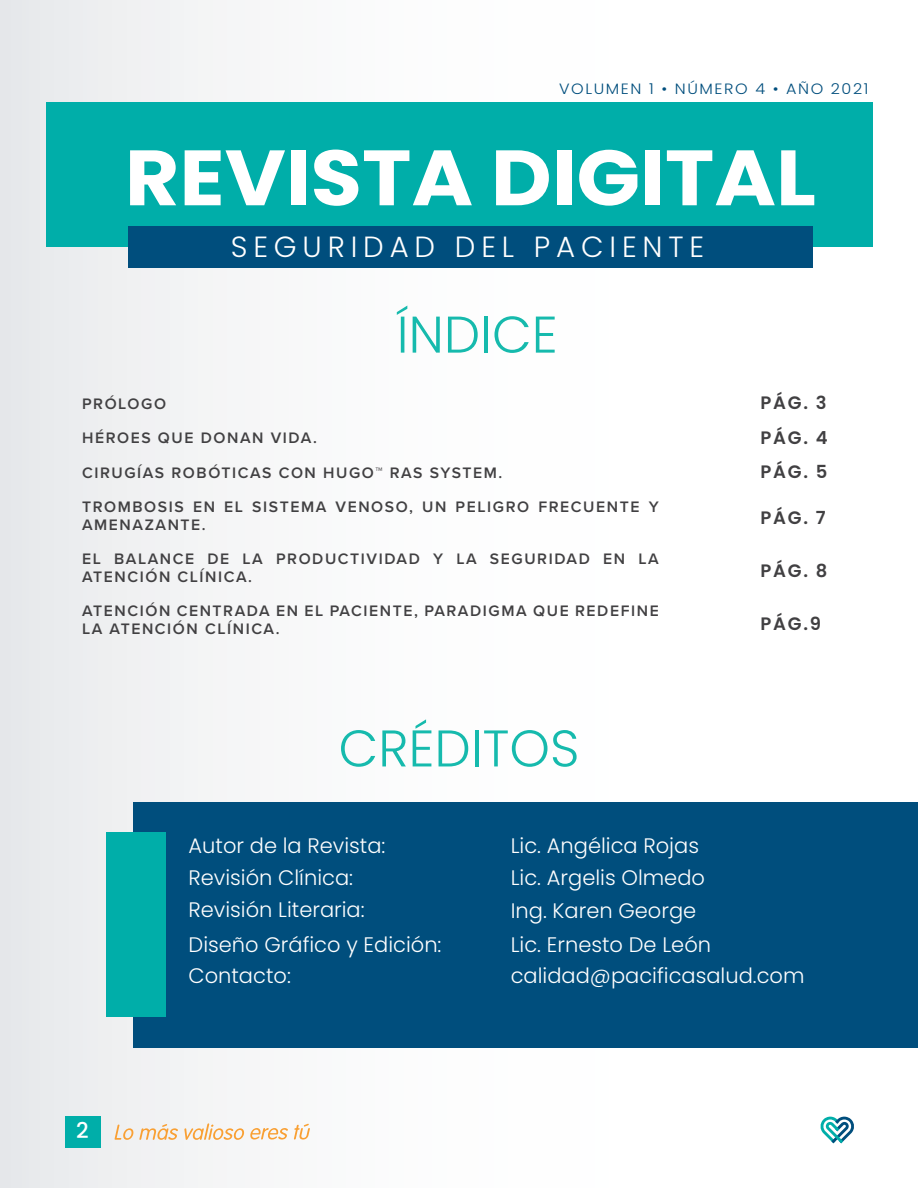
<style>
.page{position:relative;width:918px;height:1188px;background:#fff}
.page>*{position:absolute;margin:0;border:0;box-sizing:border-box;transform-origin:0 0}
.t1{font:700 78.3px "Poppins";color:#fff;scale:1.07 1}
.t2{font:300 51.45px "Poppins";color:#16baad}
.t3{font:300 29.25px "Poppins";letter-spacing:.2em;color:#fff}
.t4{font:500 21.75px "Poppins";color:#fff}
.t5{font:300 21px/32.8px "Poppins";color:#fff}
.t6{font:600 18px "Poppins";letter-spacing:.1em;color:#414042}
.t7{font:600 15.75px/34.7px "Proxima Nova";letter-spacing:.1em;color:#414042}
.t8{font:300 15px "Poppins";letter-spacing:.1em;color:#004e7d;scale:1.07 1}
</style>
<div class="page">
<div style="left:0;top:0;width:918px;height:1188px;background:linear-gradient(to right,#eeeff1,#fff)"></div>
<div style="left:46px;top:102px;width:826px;height:145px;background:#00aea9"></div>
<div style="left:65px;top:1116px;width:36px;height:32px;background:#00aea9"></div>
<div style="left:133px;top:802px;width:785px;height:246px;background:#004e7d"></div>
<svg style="left:114px;top:1124px;width:64px;height:16px"></svg>
<svg style="left:184px;top:1123px;width:104px;height:17px"></svg>
<svg style="left:294px;top:1124px;width:16px;height:16px"></svg>
<div style="left:107px;top:833px;width:59px;height:184px;background:#00aea9"></div>
<div style="left:128px;top:226px;width:685px;height:41px;background:#004e7d"></div>
<svg style="left:820px;top:1117px;width:35px;height:26px"></svg>
<p class="t8" style="left:559px;top:80px;width:291px">VOLUMEN 1 • NÚMERO 4 • AÑO 2021</p>
<h1 class="t1" style="left:125px;top:132px;width:647px">REVISTA DIGITAL</h1>
<h3 class="t3" style="left:231px;top:230px;width:475px">SEGURIDAD DEL PACIENTE</h3>
<h2 class="t2" style="left:397px;top:305px;width:162px">ÍNDICE</h2>
<p class="t7" style="left:82px;top:385px;width:578px">PRÓLOGO<br>HÉROES QUE DONAN VIDA.<br>CIRUGÍAS ROBÓTICAS CON HUGO™ RAS SYSTEM.<br>TROMBOSIS EN EL SISTEMA VENOSO, UN PELIGRO FRECUENTE Y</p>
<p class="t7" style="left:82px;top:507px;width:578px">AMENAZANTE.<br>EL BALANCE DE LA PRODUCTIVIDAD Y LA SEGURIDAD EN LA</p>
<p class="t7" style="left:82px;top:559px;width:578px">ATENCIÓN CLÍNICA.<br>ATENCIÓN CENTRADA EN EL PACIENTE, PARADIGMA QUE REDEFINE</p>
<p class="t7" style="left:82px;top:611px;width:199px">LA ATENCIÓN CLÍNICA.</p>
<h2 class="t2" style="left:339px;top:719px;width:242px">CRÉDITOS</h2>
<p class="t6" style="left:760px;top:392px;width:68px">PÁG. 3</p>
<p class="t6" style="left:760px;top:427px;width:69px">PÁG. 4</p>
<p class="t6" style="left:760px;top:461px;width:69px">PÁG. 5</p>
<p class="t6" style="left:760px;top:508px;width:67px">PÁG. 7</p>
<p class="t6" style="left:760px;top:560px;width:69px">PÁG. 8</p>
<p class="t6" style="left:760px;top:614px;width:62px">PÁG.9</p>
<h3 class="t4" style="left:76px;top:1118px;width:14px">2</h3>
<h3 class="t5" style="left:189px;top:830px;width:254px">Autor de la Revista:<br>Revisión Clínica:<br>Revisión Literaria:<br>Diseño Gráfico y Edición:</h3>
<h3 class="t5" style="left:189px;top:960px;width:104px">Contacto:</h3>
<h3 class="t5" style="left:511px;top:830px;width:202px">Lic. Angélica Rojas<br>Lic. Argelis Olmedo<br>Ing. Karen George<br>Lic. Ernesto De León</h3>
<h3 class="t5" style="left:511px;top:960px;width:295px">calidad@pacificasalud.com</h3>
</div>
